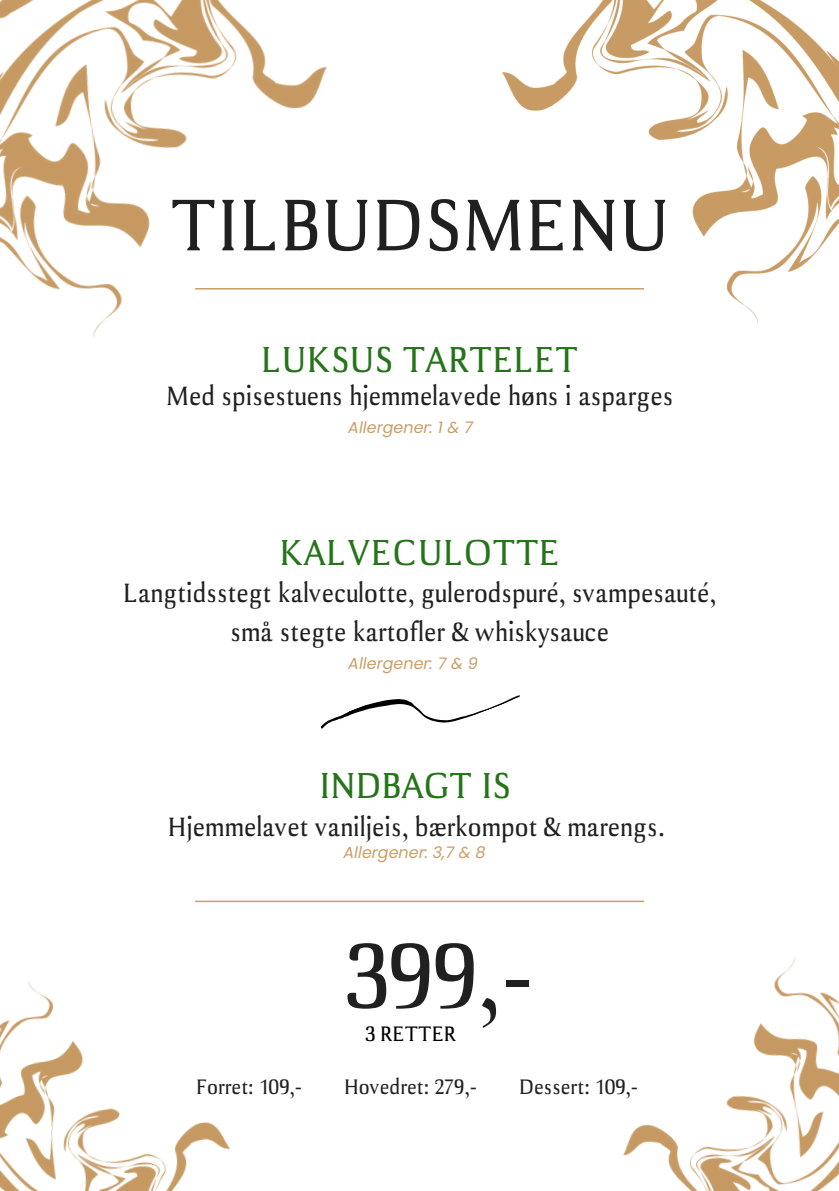
<style>
.page{position:relative;width:839px;height:1191px;background:#fff}
.page>*{position:absolute;margin:0;border:0;box-sizing:border-box;transform-origin:0 0}
.t1{font:98.8px "Iffat";color:#202020}
.t2{font:78.4px "Iffat";color:#202020}
.t3{font:38.8px "Iffat";color:#25741a}
.t4{font:28.4px/39px "Iffat";color:#202020;text-align:center}
.t5{font:22.6px "Iffat";color:#202020}
.t6{font:22.4px "Iffat";color:#000}
.t7{font:italic 16px "Poppins";color:#ca9e67}
</style>
<div class="page">
<img style="left:0;top:0;width:327px;height:338px">
<img style="left:0;top:981px;width:230px;height:210px">
<img style="left:584px;top:902px;width:254px;height:289px">
<img style="left:502px;top:0;width:336px;height:323px">
<hr style="left:195px;top:288px;width:449px;height:2px;background:#ca9e67">
<hr style="left:195px;top:901px;width:449px;height:1px;background:#ca9e67">
<svg style="left:321px;top:695px;width:199px;height:34px"></svg>
<h2 class="t2" style="left:170px;top:176px;width:501px">TILBUDSMENU</h2>
<h3 class="t3" style="left:261px;top:335px;width:318px">LUKSUS TARTELET</h3>
<p class="t4" style="left:166px;top:376px;width:508px">Med spisestuens hjemmelavede høns i asparges</p>
<p class="t7" style="left:348px;top:417px;width:126px">Allergener: 1 &amp; 7</p>
<h3 class="t3" style="left:279px;top:528px;width:282px">KALVECULOTTE</h3>
<p class="t4" style="left:123px;top:573px;width:594px">Langtidsstegt kalveculotte, gulerodspuré, svampesauté, små stegte kartofler &amp; whiskysauce</p>
<p class="t7" style="left:348px;top:652px;width:131px">Allergener: 7 &amp; 9</p>
<h3 class="t3" style="left:319px;top:761px;width:193px">INDBAGT IS</h3>
<p class="t4" style="left:168px;top:807px;width:498px">Hjemmelavet vaniljeis, bærkompot &amp; marengs.</p>
<p class="t7" style="left:343px;top:841px;width:144px">Allergener: 3,7 &amp; 8</p>
<h1 class="t1" style="left:344px;top:914px;width:190px">399,-</h1>
<p class="t6" style="left:365px;top:1019px;width:93px">3 RETTER</p>
<p class="t5" style="left:196px;top:1073px;width:107px">Forret: 109,-</p>
<p class="t5" style="left:344px;top:1073px;width:135px">Hovedret: 279,-</p>
<p class="t5" style="left:519px;top:1073px;width:121px">Dessert: 109,-</p>
</div>
